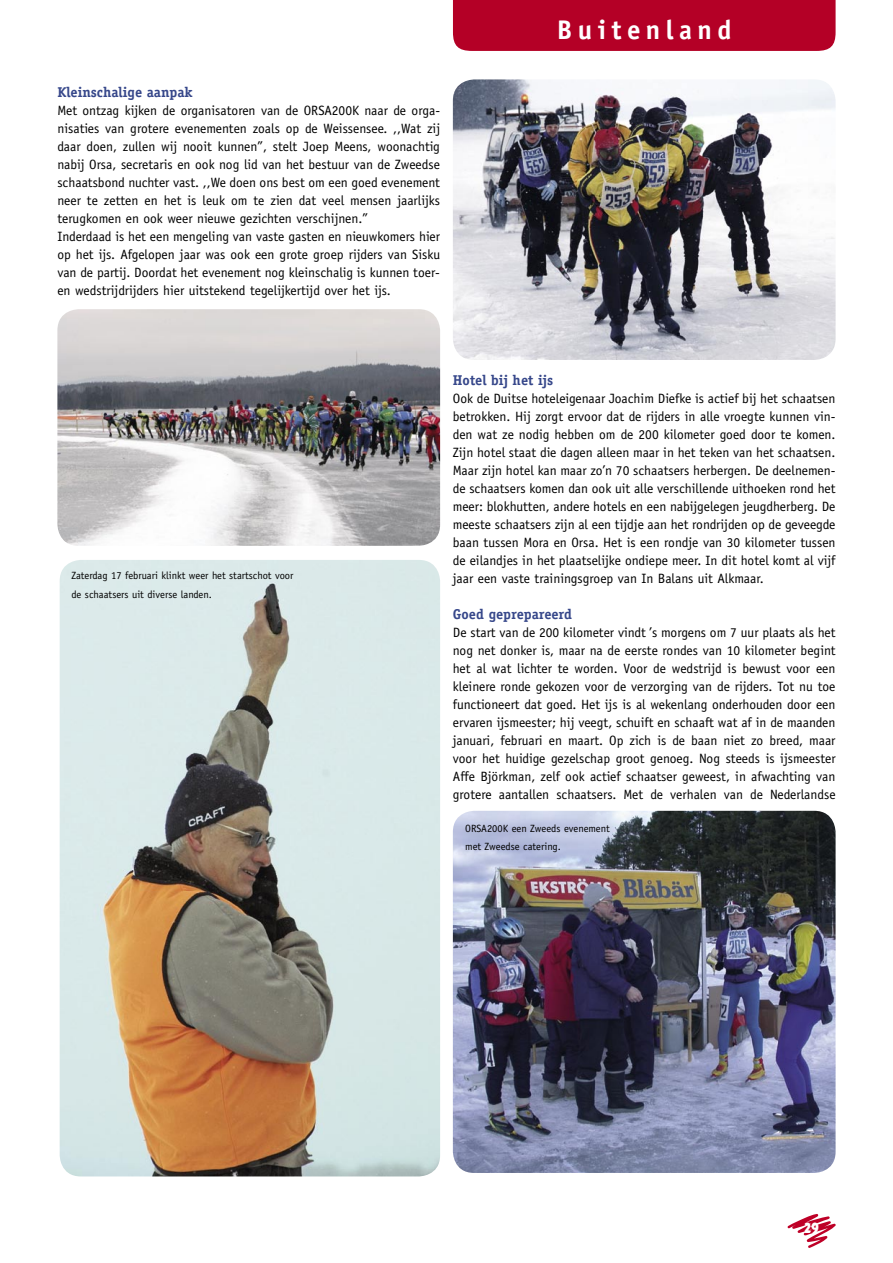
<style>
.page{position:relative;width:893px;height:1263px;background:#fff}
.page>*{position:absolute;margin:0;border:0;box-sizing:border-box;transform-origin:0 0}
.t1{font:700 27px "Officina Sans";letter-spacing:.2em;color:#fff}
.t2{font:700 15px "Delta BQ";color:#fff;scale:.8 1}
.tussenkop{font:700 14.25px "Officina Serif";color:#36478a}
.brood{font:13.5px/18px "Officina Sans";color:#000;text-align:justify}
.Fotobijschrift{font:10.5px/18.5px "Officina Sans";color:#000}
</style>
<div class="page">
<div style="left:453px;top:0;width:383px;height:51px;background:#b40026"></div>
<svg style="left:787px;top:1214px;width:49px;height:34px"></svg>
<img style="left:60px;top:560px;width:380px;height:616px">
<img style="left:453px;top:811px;width:383px;height:362px">
<img style="left:57px;top:309px;width:383px;height:237px">
<img style="left:453px;top:79px;width:383px;height:281px">
<p class="tussenkop" style="left:57px;top:83px;width:137px">Kleinschalige aanpak</p>
<p class="brood" style="left:57px;top:101px;width:384px">Met ontzag kijken de organisatoren van de ORSA200K naar de orga&shy;nisaties van grotere evenementen zoals op de Weissensee. ,,Wat zij daar doen, zullen wij nooit kunnen”, stelt Joep Meens, woonachtig nabij Orsa, secretaris en ook nog lid van het bestuur van de Zweedse schaatsbond nuchter vast. ,,We doen ons best om een goed evenement neer te zetten en het is leuk om te zien dat veel mensen jaarlijks terugkomen en ook weer nieuwe gezichten verschijnen.”</p>
<p class="brood" style="left:57px;top:227px;width:384px">Inderdaad is het een mengeling van vaste gasten en nieuwkomers hier op het ijs. Afgelopen jaar was ook een grote groep rijders van Sisku van de partij. Doordat het evenement nog kleinschalig is kunnen toer&shy;en wedstrijdrijders hier uitstekend tegelijkertijd over het ijs.</p>
<p class="t1" style="left:557px;top:13px;width:176px">Buitenland</p>
<p class="Fotobijschrift" style="left:72px;top:567px;width:223px">Zaterdag 17 februari klinkt weer het startschot voor de schaatsers uit diverse landen.</p>
<p class="tussenkop" style="left:453px;top:371px;width:102px">Hotel bij het ijs</p>
<p class="brood" style="left:453px;top:389px;width:384px">Ook de Duitse hoteleigenaar Joachim Diefke is actief bij het schaatsen betrokken. Hij zorgt ervoor dat de rijders in alle vroegte kunnen vin&shy;den wat ze nodig hebben om de 200 kilometer goed door te komen.<br>Zijn hotel staat die dagen alleen maar in het teken van het schaatsen.<br>Maar zijn hotel kan maar zo’n 70 schaatsers herbergen. De deelnemen&shy;de schaatsers komen dan ook uit alle verschillende uithoeken rond het meer: blokhutten, andere hotels en een nabijgelegen jeugdherberg. De meeste schaatsers zijn al een tijdje aan het rondrijden op de geveegde baan tussen Mora en Orsa. Het is een rondje van 30 kilometer tussen de eilandjes in het plaatselijke ondiepe meer. In dit hotel komt al vijf jaar een vaste trainingsgroep van In Balans uit Alkmaar.</p>
<p class="tussenkop" style="left:453px;top:605px;width:121px">Goed geprepareerd</p>
<p class="brood" style="left:453px;top:623px;width:384px">De start van de 200 kilometer vindt ’s morgens om 7 uur plaats als het nog net donker is, maar na de eerste rondes van 10 kilometer begint het al wat lichter te worden. Voor de wedstrijd is bewust voor een kleinere ronde gekozen voor de verzorging van de rijders. Tot nu toe functioneert dat goed. Het ijs is al wekenlang onderhouden door een ervaren ijsmeester; hij veegt, schuift en schaaft wat af in de maanden januari, februari en maart. Op zich is de baan niet zo breed, maar voor het huidige gezelschap groot genoeg. Nog steeds is ijsmeester Affe Björkman, zelf ook actief schaatser geweest, in afwachting van grotere aantallen schaatsers. Met de verhalen van de Nederlandse</p>
<p class="Fotobijschrift" style="left:465px;top:819px;width:146px">ORSA200K een Zweeds evenement met Zweedse catering.</p>
<p class="t2" style="left:804px;top:1218px;width:20px">29</p>
</div>
